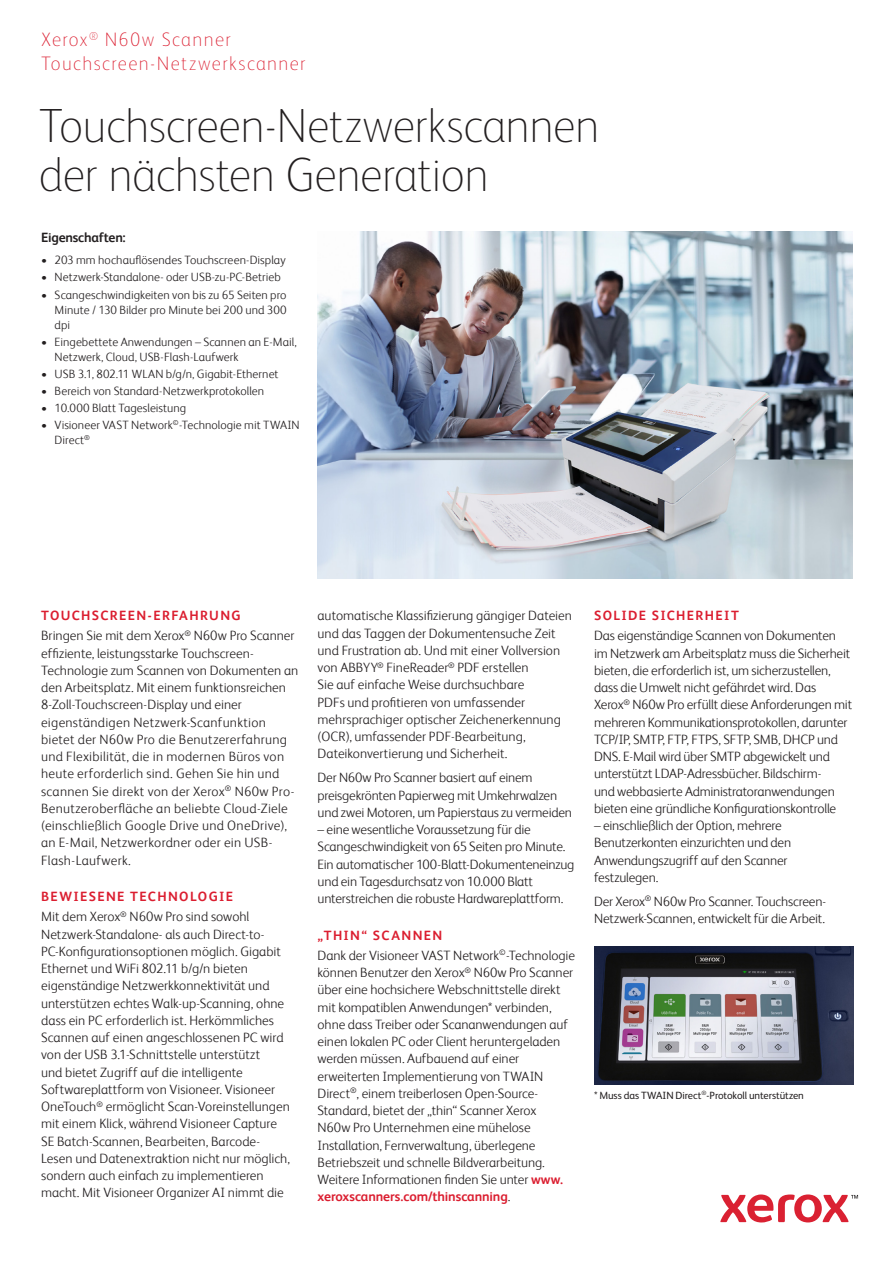
<style>
.page{position:relative;width:893px;height:1263px;background:#fff}
.page>*{position:absolute;margin:0;border:0;box-sizing:border-box;transform-origin:0 0}
.Page_Title{font:100 48px/49.5px "Xerox Sans";letter-spacing:-.01em;color:#231f20}
.Business_Segment{font:100 19.5px/24px "Xerox Sans";letter-spacing:.07em;color:#db1e30}
.Body_Text{font:300 13.5px/17.2px "Xerox Sans";letter-spacing:-.005em;color:#231f20}
.Body_Text-2{font:300 13.5px/17.2px "Xerox Sans";letter-spacing:.015em;color:#231f20}
.Body_Subhead{font:700 13.5px "Xerox Sans";letter-spacing:.1em;color:#db1e30}
.Body_Text-3{font:700 13.5px "Xerox Sans";letter-spacing:-.015em;color:#231f20}
.t1{font:300 12px/15px "Xerox Sans";letter-spacing:.005em;color:#231f20}
.Body_Text-4{font:10.5px "Xerox Sans";letter-spacing:-.005em;color:#231f20}
.s1{font-weight:700;color:#db1e30}
</style>
<div class="page">
<svg style="left:720px;top:1194px;width:138px;height:28px"></svg>
<img style="left:317px;top:232px;width:535px;height:347px">
<img style="left:594px;top:946px;width:259px;height:138px">
<p class="Business_Segment" style="left:41px;top:27px;width:266px">Xerox<sup>®</sup> N60w Scanner<br>Touchscreen-Netzwerkscanner</p>
<p class="Page_Title" style="left:39px;top:98px;width:562px">Touchscreen-Netzwerkscannen der nächsten Generation</p>
<p class="Body_Text-3" style="left:41px;top:228px;width:86px">Eigenschaften:</p>
<p class="t1" style="left:41px;top:252px;width:246px">• 203 mm hochauflösendes Touchscreen-Display</p>
<p class="t1" style="left:41px;top:269px;width:241px">• Netzwerk-Standalone- oder USB-zu-PC-Betrieb</p>
<p class="t1" style="left:55px;top:286px;width:234px;text-align:justify;text-indent:-14px">• Scangeschwindigkeiten von bis zu 65 Seiten pro Minute / 130 Bilder pro Minute bei 200 und 300 dpi</p>
<p class="t1" style="left:55px;top:334px;width:244px;text-indent:-14px">• Eingebettete Anwendungen – Scannen an E-Mail,<br>Netzwerk, Cloud, USB-Flash-Laufwerk</p>
<p class="t1" style="left:41px;top:366px;width:239px">• USB 3.1, 802.11 WLAN b/g/n, Gigabit-Ethernet</p>
<p class="t1" style="left:41px;top:383px;width:225px">• Bereich von Standard-Netzwerkprotokollen</p>
<p class="t1" style="left:41px;top:400px;width:147px">• 10.000 Blatt Tagesleistung</p>
<p class="t1" style="left:55px;top:417px;width:247px;text-indent:-14px">• Visioneer VAST Network<sup>©</sup>-Technologie mit TWAIN<br>Direct<sup>®</sup></p>
<p class="Body_Subhead" style="left:41px;top:606px;width:201px">TOUCHSCREEN-ERFAHRUNG</p>
<p class="Body_Text-2" style="left:41px;top:626px;width:259px">Bringen Sie mit dem Xerox<sup>®</sup> N60w Pro Scanner effiziente, leistungsstarke Touchscreen-Technologie zum Scannen von Dokumenten an den Arbeitsplatz. Mit einem funktionsreichen 8-Zoll-Touchscreen-Display und einer eigenständigen Netzwerk-Scanfunktion bietet der N60w Pro die Benutzererfahrung und Flexibilität, die in modernen Büros von heute erforderlich sind. Gehen Sie hin und scannen Sie direkt von der Xerox<sup>®</sup> N60w Pro-Benutzeroberfläche an beliebte Cloud-Ziele (einschließlich Google Drive und OneDrive), an E-Mail, Netzwerkordner oder ein USB-Flash-Laufwerk.</p>
<p class="Body_Subhead" style="left:41px;top:887px;width:193px">BEWIESENE TECHNOLOGIE</p>
<p class="Body_Text" style="left:41px;top:907px;width:250px">Mit dem Xerox<sup>®</sup> N60w Pro sind sowohl Netzwerk-Standalone- als auch Direct-to-PC-Konfigurationsoptionen möglich. Gigabit Ethernet und WiFi 802.11 b/g/n bieten eigenständige Netzwerkkonnektivität und unterstützen echtes Walk-up-Scanning, ohne dass ein PC erforderlich ist. Herkömmliches Scannen auf einen angeschlossenen PC wird von der USB 3.1-Schnittstelle unterstützt<br>und bietet Zugriff auf die intelligente Softwareplattform von Visioneer. Visioneer OneTouch<sup>®</sup> ermöglicht Scan-Voreinstellungen mit einem Klick, während Visioneer Capture SE Batch-Scannen, Bearbeiten, Barcode-Lesen und Datenextraktion nicht nur möglich, sondern auch einfach zu implementieren macht. Mit Visioneer Organizer AI nimmt die</p>
<p class="Body_Text" style="left:318px;top:606px;width:256px">automatische Klassifizierung gängiger Dateien und das Taggen der Dokumentensuche Zeit und Frustration ab. Und mit einer Vollversion von ABBYY<sup>®</sup> FineReader<sup>®</sup> PDF erstellen<br>Sie auf einfache Weise durchsuchbare<br>PDFs und profitieren von umfassender mehrsprachiger optischer Zeichenerkennung (OCR), umfassender PDF-Bearbeitung, Dateikonvertierung und Sicherheit.</p>
<p class="Body_Text" style="left:318px;top:768px;width:256px">Der N60w Pro Scanner basiert auf einem preisgekrönten Papierweg mit Umkehrwalzen und zwei Motoren, um Papierstaus zu vermeiden</p>
<p class="Body_Text" style="left:318px;top:820px;width:258px">– eine wesentliche Voraussetzung für die Scangeschwindigkeit von 65 Seiten pro Minute.<br>Ein automatischer 100-Blatt-Dokumenteneinzug und ein Tagesdurchsatz von 10.000 Blatt unterstreichen die robuste Hardwareplattform.</p>
<p class="Body_Subhead" style="left:318px;top:926px;width:126px">„THIN“ SCANNEN</p>
<p class="Body_Text" style="left:318px;top:946px;width:259px">Dank der Visioneer VAST Network<sup>©</sup>-Technologie können Benutzer den Xerox<sup>®</sup> N60w Pro Scanner über eine hochsichere Webschnittstelle direkt mit kompatiblen Anwendungen* verbinden, ohne dass Treiber oder Scananwendungen auf einen lokalen PC oder Client heruntergeladen werden müssen. Aufbauend auf einer erweiterten Implementierung von TWAIN Direct<sup>®</sup>, einem treiberlosen Open-Source-Standard, bietet der „thin“ Scanner Xerox<br>N60w Pro Unternehmen eine mühelose Installation, Fernverwaltung, überlegene Betriebszeit und schnelle Bildverarbeitung.<br>Weitere Informationen finden Sie unter <span class="s1">www. xeroxscanners.com/thinscanning</span>.</p>
<p class="Body_Subhead" style="left:594px;top:606px;width:146px">SOLIDE SICHERHEIT</p>
<p class="Body_Text" style="left:594px;top:626px;width:260px">Das eigenständige Scannen von Dokumenten im Netzwerk am Arbeitsplatz muss die Sicherheit bieten, die erforderlich ist, um sicherzustellen, dass die Umwelt nicht gefährdet wird. Das Xerox<sup>®</sup> N60w Pro erfüllt diese Anforderungen mit mehreren Kommunikationsprotokollen, darunter TCP/IP, SMTP, FTP, FTPS, SFTP, SMB, DHCP und DNS. E-Mail wird über SMTP abgewickelt und unterstützt LDAP-Adressbücher. Bildschirm-<br>und webbasierte Administratoranwendungen bieten eine gründliche Konfigurationskontrolle</p>
<p class="Body_Text" style="left:594px;top:816px;width:199px">– einschließlich der Option, mehrere<br>Benutzerkonten einzurichten und den<br>Anwendungszugriff auf den Scanner festzulegen.</p>
<p class="Body_Text" style="left:594px;top:892px;width:234px">Der Xerox<sup>®</sup> N60w Pro Scanner. Touchscreen-<br>Netzwerk-Scannen, entwickelt für die Arbeit.</p>
<p class="Body_Text-4" style="left:594px;top:1088px;width:211px">* Muss das TWAIN Direct<sup>®</sup>-Protokoll unterstützen</p>
</div>
